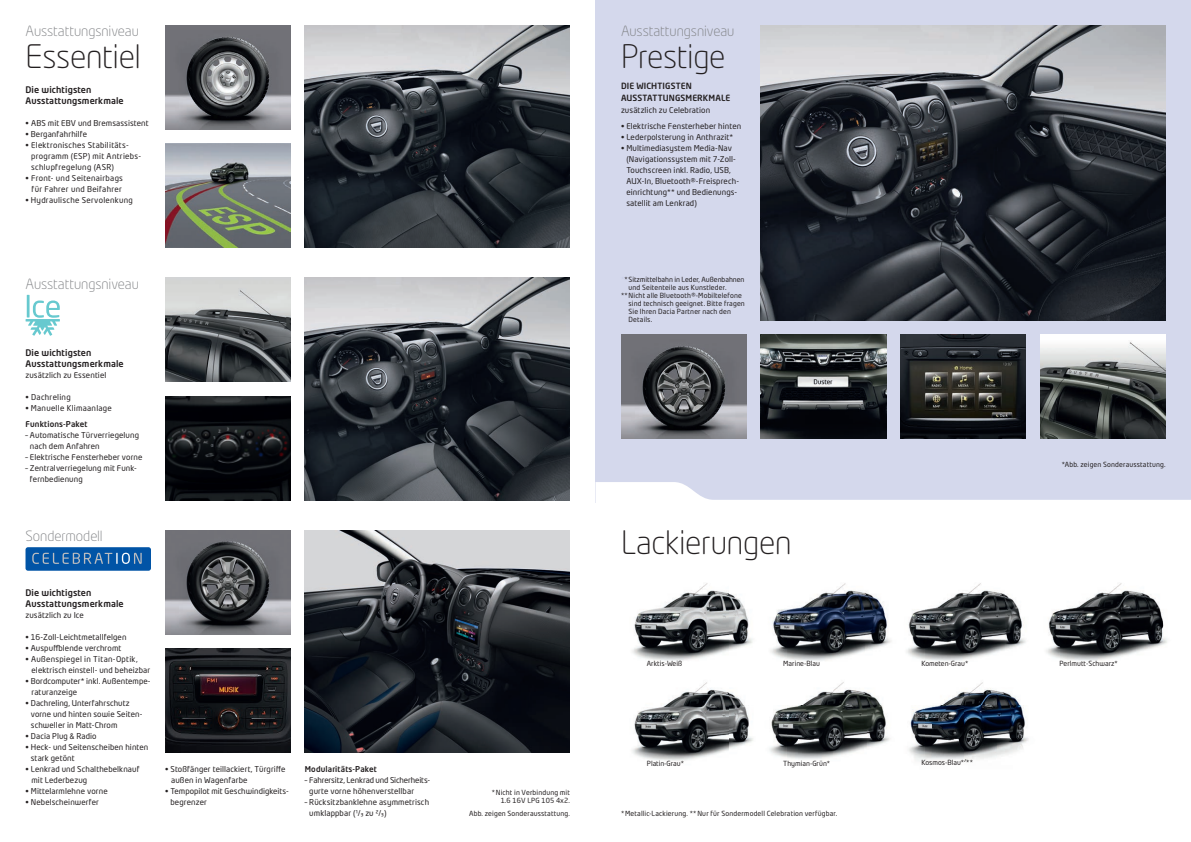
<style>
.page{position:relative;width:1191px;height:842px;background:#fff}
.page>*{position:absolute;margin:0;border:0;box-sizing:border-box;transform-origin:0 0}
.t1{font:300 32px "Neo Tech Dacia";letter-spacing:-.01em;color:#231f20}
.t2{font:300 14px "Neo Tech Dacia";letter-spacing:-.005em;color:#808285}
.t3{font:500 9px/11px "Neo Tech Dacia";letter-spacing:.01em;color:#231f20}
.t4{font:500 8.5px/12px "Neo Tech Dacia";letter-spacing:.015em;color:#231f20}
.t5{font:8px/11px "Neo Tech Dacia";letter-spacing:.01em;color:#231f20}
.t6{font:8px/11px "Neo Tech Dacia";letter-spacing:.03em;color:#231f20;text-align:right}
.t7{font:8px/11px "Neo Tech Dacia";letter-spacing:.035em;color:#231f20}
.t8{font:500 8px "Neo Tech Dacia";letter-spacing:.015em;color:#231f20}
.t9{font:7px/8.4px "Neo Tech Dacia";letter-spacing:.015em;color:#231f20;text-align:right}
.s1{font-family:"Helvetica Neue";font-stretch:condensed}
.s2{color:#c7cde7}
</style>
<div class="page">
<div style="left:595px;top:0;width:596px;height:503px;background:#d4d8ec"></div>
<img style="left:305px;top:26px;width:265px;height:222px">
<img style="left:165px;top:26px;width:126px;height:104px">
<img style="left:621px;top:335px;width:125px;height:104px">
<img style="left:760px;top:335px;width:126px;height:104px">
<img style="left:900px;top:335px;width:125px;height:104px">
<img style="left:1040px;top:335px;width:125px;height:104px">
<img style="left:165px;top:144px;width:126px;height:104px">
<img style="left:305px;top:278px;width:265px;height:222px">
<img style="left:165px;top:396px;width:126px;height:104px">
<img style="left:165px;top:278px;width:126px;height:104px">
<img style="left:305px;top:530px;width:265px;height:222px">
<img style="left:165px;top:530px;width:126px;height:104px">
<img style="left:165px;top:648px;width:126px;height:104px">
<img style="left:1059px;top:583px;width:108px;height:78px">
<img style="left:786px;top:682px;width:243px;height:57px">
<img style="left:924px;top:739px;width:105px;height:22px">
<img style="left:730px;top:583px;width:329px;height:78px">
<img style="left:865px;top:583px;width:59px;height:78px">
<img style="left:786px;top:739px;width:138px;height:22px">
<img style="left:632px;top:583px;width:98px;height:178px">
<img style="left:730px;top:693px;width:56px;height:65px">
<hr style="left:27px;top:295px;width:3px;height:22px;background:#67c9cf">
<svg style="left:26px;top:300px;width:34px;height:36px"></svg>
<div style="left:26px;top:547px;width:125px;height:24px;background:#0154a6;border-radius:3px"></div>
<svg style="left:32px;top:553px;width:110px;height:11px"></svg>
<img style="left:760px;top:26px;width:405px;height:294px">
<svg style="left:595px;top:482px;width:596px;height:21px"></svg>
<h2 class="t2" style="left:26px;top:22px;width:115px">Ausstattungsniveau</h2>
<h1 class="t1" style="left:26px;top:37px;width:117px">Essentiel</h1>
<p class="t3" style="left:26px;top:84px;width:100px">Die wichtigsten<br>Ausstattungsmerkmale</p>
<p class="t5" style="left:26px;top:118px;width:125px">• ABS mit EBV und Bremsassistent</p>
<p class="t5" style="left:26px;top:129px;width:63px">• Berganfahrhilfe</p>
<p class="t7" style="left:31px;top:140px;width:111px;text-indent:-6px">• Elektronisches Stabilitäts&shy;programm (ESP) mit Antriebs&shy;schlupfregelung (ASR)</p>
<p class="t6" style="left:26px;top:173px;width:99px">• Front- und Seitenairbags für Fahrer und Beifahrer</p>
<p class="t6" style="left:26px;top:195px;width:109px">• Hydraulische Servolenkung</p>
<h2 class="t2" style="left:26px;top:275px;width:115px">Ausstattungsniveau</h2>
<p class="t3" style="left:26px;top:346px;width:100px">Die wichtigsten<br>Ausstattungsmerkmale</p>
<p class="t5" style="left:26px;top:369px;width:82px">zusätzlich zu Essentiel</p>
<p class="t6" style="left:26px;top:391px;width:47px">• Dachreling</p>
<p class="t6" style="left:26px;top:402px;width:88px">• Manuelle Klimaanlage</p>
<p class="t8" style="left:26px;top:418px;width:64px">Funktions-Paket</p>
<p class="t5" style="left:30px;top:429px;width:111px;text-indent:-4px">– Automatische Türverriegelung nach dem Anfahren</p>
<p class="t5" style="left:26px;top:451px;width:118px">– Elektrische Fensterheber vorne</p>
<p class="t5" style="left:30px;top:462px;width:108px;text-indent:-4px">– Zentralverriegelung mit Funk&shy;fernbedienung</p>
<h2 class="t2" style="left:26px;top:527px;width:79px">Sondermodell</h2>
<p class="t3" style="left:26px;top:587px;width:100px">Die wichtigsten<br>Ausstattungsmerkmale</p>
<p class="t5" style="left:26px;top:609px;width:60px">zusätzlich zu Ice</p>
<p class="t5" style="left:26px;top:631px;width:103px">• 16-Zoll-Leichtmetallfelgen</p>
<p class="t5" style="left:26px;top:642px;width:97px">• Auspuffblende verchromt</p>
<p class="t5" style="left:32px;top:653px;width:120px;text-indent:-6px">• Außenspiegel in Titan-Optik, elektrisch einstell- und beheizbar</p>
<p class="t5" style="left:31px;top:675px;width:121px;text-indent:-6px">• Bordcomputer* inkl. Außentempe&shy;raturanzeige</p>
<p class="t5" style="left:31px;top:697px;width:113px;text-indent:-5px">• Dachreling, Unterfahrschutz vorne und hinten sowie Seiten&shy;schweller in Matt-Chrom</p>
<p class="t5" style="left:26px;top:730px;width:73px">• Dacia Plug <span class="s1">&amp;</span> Radio</p>
<p class="t5" style="left:31px;top:741px;width:119px;text-indent:-5px">• Heck- und Seitenscheiben hinten stark getönt</p>
<p class="t5" style="left:31px;top:763px;width:110px;text-indent:-6px">• Lenkrad und Schalthebelknauf mit Lederbezug</p>
<p class="t5" style="left:26px;top:785px;width:84px">• Mittelarmlehne vorne</p>
<p class="t5" style="left:26px;top:796px;width:75px">• Nebelscheinwerfer</p>
<p class="t5" style="left:171px;top:764px;width:116px;text-indent:-6px">• Stoßfänger teillackiert, Türgriffe außen in Wagenfarbe</p>
<p class="t5" style="left:170px;top:786px;width:120px;text-indent:-5px">• Tempopilot mit Geschwindigkeits&shy;begrenzer</p>
<p class="t8" style="left:305px;top:764px;width:74px">Modularitäts-Paket</p>
<p class="t5" style="left:309px;top:775px;width:122px;text-indent:-4px">– Fahrersitz, Lenkrad und Sicherheits&shy;gurte vorne höhenverstellbar</p>
<p class="t5" style="left:309px;top:797px;width:121px;text-indent:-4px">– Rücksitzbanklehne asymmetrisch umklappbar (¹/³ zu ²/³)</p>
<p class="t9" style="left:492px;top:788px;width:80px">* Nicht in Verbindung mit<br>1.6 16V LPG 105 4x2.</p>
<p class="t9" style="left:469px;top:809px;width:102px">Abb. zeigen Sonderausstattung.</p>
<h2 class="t2" style="left:621px;top:22px;width:115px">Ausstattungsniveau</h2>
<h1 class="t1" style="left:621px;top:37px;width:106px">Prestige</h1>
<p class="t4" style="left:621px;top:79px;width:111px">DIE WICHTIGSTEN<br>AUSSTATTUNGSMERKMALE</p>
<p class="t5" style="left:621px;top:104px;width:91px">zusätzlich zu Celebration</p>
<p class="t5" style="left:621px;top:120px;width:122px">• Elektrische Fensterheber hinten</p>
<p class="t5" style="left:621px;top:131px;width:114px">• Lederpolsterung in Anthrazit*</p>
<p class="t5" style="left:626px;top:142px;width:114px;text-indent:-5px">• Multimediasystem Media-Nav (Navigationssystem mit 7-Zoll-<br>Touchscreen inkl. Radio, USB,<br>AUX-In, Bluetooth®-Freisprech&shy;einrichtung** und Bedienungs&shy;satellit am Lenkrad)</p>
<p class="t9" style="left:621px;top:275px;width:125px"><span class="s2">*</span>* Sitzmittelbahn in Leder, Außenbahnen</p>
<p class="t9" style="left:628px;top:283px;width:99px">und Seitenteile aus Kunstleder.</p>
<p class="t9" style="left:621px;top:291px;width:122px">** Nicht alle Bluetooth®-Mobiltelefone</p>
<p class="t9" style="left:628px;top:299px;width:118px">sind technisch geeignet. Bitte fragen</p>
<p class="t9" style="left:628px;top:307px;width:104px">Sie Ihren Dacia Partner nach den</p>
<p class="t9" style="left:628px;top:315px;width:25px">Details.</p>
<h1 class="t1" style="left:621px;top:522px;width:172px">Lackierungen</h1>
<p class="t9" style="left:1061px;top:460px;width:105px">*Abb. zeigen Sonderausstattung.</p>
<p class="t9" style="left:647px;top:659px;width:37px">Arktis-Weiß</p>
<p class="t9" style="left:783px;top:659px;width:38px">Marine-Blau</p>
<p class="t9" style="left:921px;top:659px;width:48px">Kometen-Grau*</p>
<p class="t9" style="left:1059px;top:659px;width:60px">Perlmutt-Schwarz*</p>
<p class="t9" style="left:647px;top:759px;width:39px">Platin-Grau*</p>
<p class="t9" style="left:783px;top:759px;width:48px">Thymian-Grün*</p>
<p class="t9" style="left:921px;top:758px;width:53px">Kosmos-Blau*<sup>/</sup>**</p>
<p class="t9" style="left:621px;top:809px;width:218px">* Metallic-Lackierung. ** Nur für Sondermodell Celebration verfügbar.</p>
</div>
